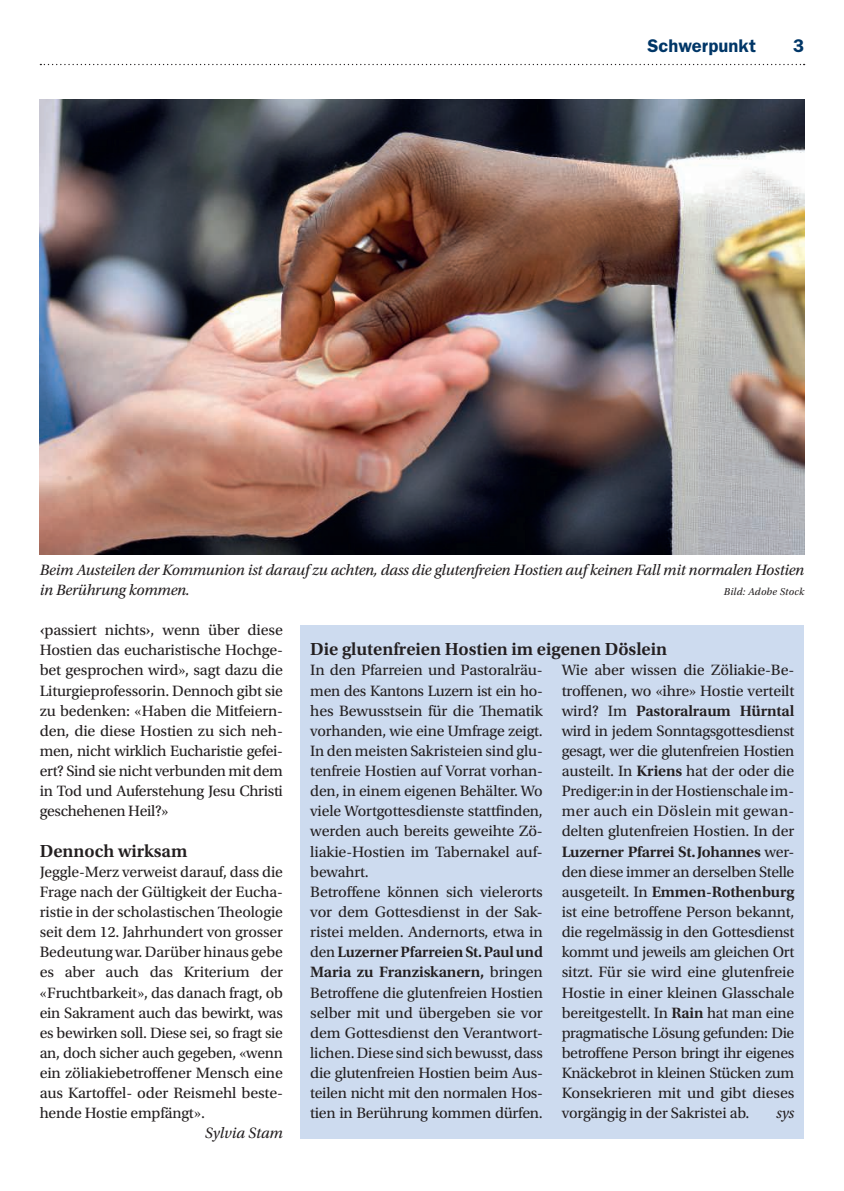
<style>
.page{position:relative;width:844px;height:1191px;background:#fff}
.page>*{position:absolute;margin:0;border:0;box-sizing:border-box;transform-origin:0 0}
.t1{font:600 18.38px "Utopia Std";color:#231f20}
.t2{font:600 18.38px "ITC Franklin Gothic Std";letter-spacing:.005em;color:#003667}
.t3{font:15.75px/20.1px "Utopia Std";letter-spacing:-.01em;color:#231f20;text-align:justify}
.t4{font:italic 15.75px/20.1px "Utopia Std";letter-spacing:-.015em;color:#231f20}
.t5{font:italic 10.5px "Utopia Std";letter-spacing:.02em;color:#231f20}
.s1{font-weight:600}
</style>
<div class="page">
<svg style="left:40px;top:64px;width:764px;height:1px"></svg>
<div style="left:300px;top:625px;width:504px;height:513px;background:#cddbef"></div>
<img style="left:40px;top:99px;width:764px;height:455px">
<p class="t2" style="left:647px;top:35px;width:110px">Schwerpunkt</p>
<p class="t2" style="left:793px;top:35px;width:13px">3</p>
<p class="t4" style="left:40px;top:560px;width:766px">Beim Austeilen der Kommunion ist darauf zu achten, dass die glutenfreien Hostien auf keinen Fall mit normalen Hostien in Berührung kommen.</p>
<p class="t5" style="left:723px;top:586px;width:82px">Bild: Adobe Stock</p>
<p class="t3" style="left:40px;top:620px;width:245px"><span class="s1">‹</span>passiert nichts<span class="s1">›</span>, wenn über diese Hostien das eucharistische Hochge&shy;bet gesprochen wird», sagt dazu die Liturgieprofessorin. Dennoch gibt sie zu bedenken: «Haben die Mitfeiern&shy;den, die diese Hostien zu sich neh&shy;men, nicht wirklich Eucharistie gefei&shy;ert? Sind sie nicht verbunden mit dem in Tod und Auferstehung Jesu Christi geschehenen Heil?»</p>
<p class="t1" style="left:40px;top:840px;width:149px">Dennoch wirksam</p>
<p class="t3" style="left:40px;top:861px;width:245px">Jeggle-Merz verweist darauf, dass die Frage nach der Gültigkeit der Eucha&shy;ristie in der scholastischen Theologie seit dem 12. Jahrhundert von grosser Bedeutung war. Darüber hinaus gebe es aber auch das Kriterium der «Fruchtbarkeit», das danach fragt, ob ein Sakrament auch das bewirkt, was es bewirken soll. Diese sei, so fragt sie an, doch sicher auch gegeben, «wenn ein zöliakiebetroffener Mensch eine aus Kartoffel- oder Reismehl beste&shy;hende Hostie empfängt».</p>
<p class="t4" style="left:205px;top:1123px;width:79px">Sylvia Stam</p>
<p class="t1" style="left:310px;top:639px;width:358px">Die glutenfreien Hostien im eigenen Döslein</p>
<p class="t3" style="left:310px;top:660px;width:234px;text-align:left">In den Pfarreien und Pastoralräu&shy;men des Kantons Luzern ist ein ho&shy;hes Bewusstsein für die Thematik vorhanden, wie eine Umfrage zeigt.<br>In den meisten Sakristeien sind glu&shy;tenfreie Hostien auf Vorrat vorhan&shy;den, in einem eigenen Behälter. Wo viele Wortgottesdienste stattfinden, werden auch bereits geweihte Zö&shy;liakie-Hostien im Tabernakel auf&shy;bewahrt.<br>Betroffene können sich vielerorts vor dem Gottesdienst in der Sak&shy;ristei melden. Andernorts, etwa in den <span class="s1">Luzerner Pfarreien St. Paul und Maria zu Franziskanern,</span> bringen Betroffene die glutenfreien Hostien selber mit und übergeben sie vor dem Gottesdienst den Verantwort&shy;lichen. Diese sind sich bewusst, dass die glutenfreien Hostien beim Aus&shy;teilen nicht mit den normalen Hos&shy;tien in Berührung kommen dürfen.</p>
<p class="t3" style="left:561px;top:660px;width:234px">Wie aber wissen die Zöliakie-Be&shy;troffenen, wo «ihre» Hostie verteilt wird? Im <span class="s1">Pastoralraum Hürntal </span>wird in jedem Sonntagsgottesdienst gesagt, wer die glutenfreien Hostien austeilt. In <span class="s1">Kriens</span> hat der oder die Prediger:in in der Hostienschale im&shy;mer auch ein Döslein mit gewan&shy;delten glutenfreien Hostien. In der <span class="s1">Luzerner Pfarrei St. Johannes</span> wer&shy;den diese immer an derselben Stelle ausgeteilt. In <span class="s1">Emmen-Rothenburg </span>ist eine betroffene Person bekannt, die regelmässig in den Gottesdienst kommt und jeweils am gleichen Ort sitzt. Für sie wird eine glutenfreie Hostie in einer kleinen Glasschale bereitgestellt. In <span class="s1">Rain</span> hat man eine pragmatische Lösung gefunden: Die betroffene Person bringt ihr eigenes Knäckebrot in kleinen Stücken zum Konsekrieren mit und gibt dieses vorgängig in der Sakristei ab.</p>
<p class="t4" style="left:775px;top:1103px;width:20px">sys</p>
</div>
